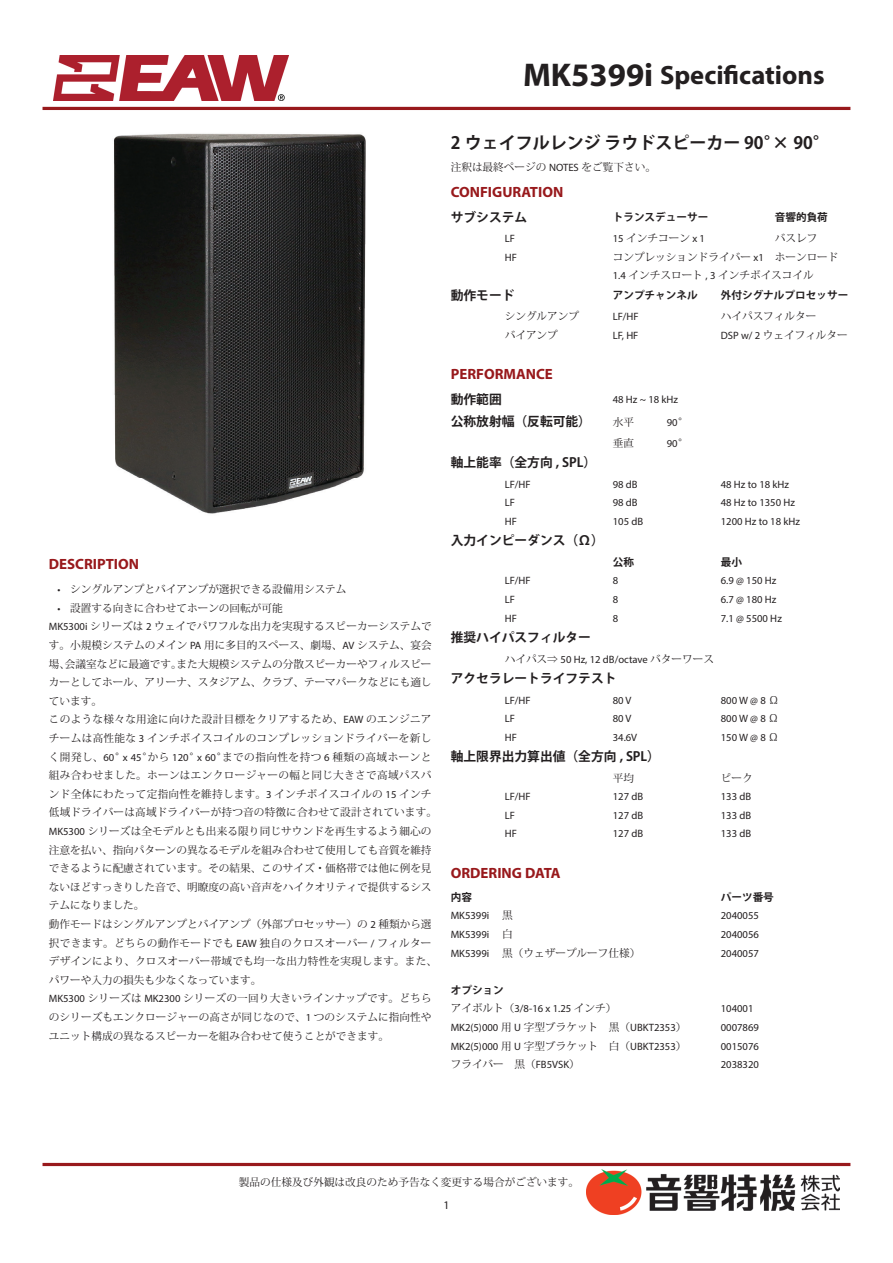
<style>
.page{position:relative;width:893px;height:1263px;background:#fff}
.page>*{position:absolute;margin:0;border:0;box-sizing:border-box;transform-origin:0 0}
.t1{font:700 33px "Myriad Pro";color:#231f20}
.t2{font:700 26.55px "Myriad Pro";color:#231f20}
.t3{font:700 16.95px "Koz Go Pr 6 N";color:#231f20}
.t4{font:700 14.85px "Myriad Pro";color:#98191c}
.t5{font:700 12.75px "Koz Go Pr 6 N";color:#231f20}
.t6{font:11.7px "Myriad Pro";color:#231f20}
.t7{font:10.65px/18.6px "Koz Min Pr 6 N";color:#231f20}
.t8{font:10.65px "Myriad Pro";color:#231f20}
.t9{font:10.65px/18.6px "Koz Min Pr 6 N";letter-spacing:.03em;color:#231f20;text-align:right}
.t10{font:700 10.65px "Koz Go Pr 6 N";color:#231f20}
.s1{font-family:"Myriad Pro"}
.s2{font-family:"Koz Min Pr 6 N"}
</style>
<div class="page">
<hr style="left:43px;top:107px;width:807px;height:3px;background:#98191c">
<img style="left:587px;top:1169px;width:252px;height:46px">
<hr style="left:43px;top:1163px;width:807px;height:3px;background:#98191c">
<img style="left:54px;top:56px;width:234px;height:45px">
<img style="left:114px;top:133px;width:252px;height:381px">
<h1 class="t1" style="left:523px;top:53px;width:132px">MK5399i</h1>
<h2 class="t2" style="left:660px;top:58px;width:166px">Specifications</h2>
<p class="t3" style="left:451px;top:133px;width:331px">2 ウェイフルレンジラウドスピーカー 90°</p>
<p class="t7" style="left:451px;top:158px;width:207px">注釈は最終ページの <span class="s1">NOTES</span> をご覧下さい。</p>
<p class="t4" style="left:451px;top:182px;width:114px">CONFIGURATION</p>
<p class="t3" style="left:772px;top:133px;width:59px">× 90°</p>
<p class="t4" style="left:49px;top:554px;width:92px">DESCRIPTION</p>
<p class="t7" style="left:70px;top:580px;width:278px">シングルアンプとバイアンプが選択できる設備用システム</p>
<p class="t8" style="left:57px;top:583px;width:4px">•</p>
<p class="t7" style="left:70px;top:599px;width:214px">設置する向きに合わせてホーンの回転が可能</p>
<p class="t8" style="left:57px;top:602px;width:4px">•</p>
<p class="t7" style="left:49px;top:617px;width:384px;text-align:right"><span class="s1">MK5300i</span> シリーズは <span class="s1">2</span> ウェイでパワフルな出力を実現するスピーカーシステムです。小規模システムのメイン <span class="s1">PA</span> 用に多目的スペース、劇場、<span class="s1">AV</span> システム、宴会また大規模システムの分散スピーカーやフィルスピー</p>
<p class="t7" style="left:65px;top:655px;width:118px">会議室などに最適です。</p>
<p class="t7" style="left:49px;top:655px;width:384px">場、<br>カーとしてホール、アリーナ、スタジアム、クラブ、テーマパークなどにも適しています。</p>
<p class="t9" style="left:49px;top:710px;width:384px">このような様々な用途に向けた設計目標をクリアするため、<span class="s1">EAW</span> のエンジニアチームは高性能な <span class="s1">3</span> インチボイスコイルのコンプレッションドライバーを新しまでの指向性を持つ <span class="s1">6</span> 種類の高域ホーンと</p>
<p class="t7" style="left:49px;top:748px;width:390px">く開発し、<span class="s1">60</span>°<br>組み合わせました。ホーンはエンクロージャーの幅と同じ大きさで高域パスバンド全体にわたって定指向性を維持します。<span class="s1">3</span> インチボイスコイルの <span class="s1">15</span> インチ低域ドライバーは高域ドライバーが持つ音の特徴に合わせて設計されています。<span class="s1">MK5300</span> シリーズは全モデルとも出来る限り同じサウンドを再生するよう細心の注意を払い、指向パターンの異なるモデルを組み合わせて使用しても音質を維持できるように配慮されています。その結果、このサイズ・価格帯では他に例を見ないほどすっきりした音で、明瞭度の高い音声をハイクオリティで提供するシステムになりました。</p>
<p class="t7" style="left:49px;top:915px;width:390px">動作モードはシングルアンプとバイアンプ（外部プロセッサー）の <span class="s1">2</span> 種類から選択できます。どちらの動作モードでも <span class="s1">EAW</span> 独自のクロスオーバー <span class="s1">/</span> フィルターデザインにより、クロスオーバー帯域でも均一な出力特性を実現します。また、パワーや入力の損失も少なくなっています。</p>
<p class="t7" style="left:49px;top:989px;width:384px;text-align:justify"><span class="s1">MK5300</span> シリーズは <span class="s1">MK2300</span> シリーズの一回り大きいラインナップです。どちらのシリーズもエンクロージャーの高さが同じなので、<span class="s1">1</span> つのシステムに指向性やユニット構成の異なるスピーカーを組み合わせて使うことができます。</p>
<p class="t7" style="left:148px;top:748px;width:53px">から <span class="s1">120</span>°</p>
<p class="t8" style="left:123px;top:750px;width:31px">x 45<span class="s2">°</span></p>
<p class="t8" style="left:197px;top:750px;width:31px">x 60<span class="s2">°</span></p>
<p class="t5" style="left:451px;top:210px;width:78px">サブシステム</p>
<p class="t10" style="left:613px;top:211px;width:97px">トランスデューサー</p>
<p class="t10" style="left:775px;top:211px;width:55px">音響的負荷</p>
<p class="t8" style="left:505px;top:232px;width:12px">LF</p>
<p class="t7" style="left:613px;top:229px;width:94px"><span class="s1">15</span> インチコーン <span class="s1">1x</span></p>
<p class="t7" style="left:775px;top:229px;width:44px">バスレフ</p>
<p class="t8" style="left:505px;top:251px;width:14px">HF</p>
<p class="t7" style="left:613px;top:248px;width:153px">コンプレッションドライバー <span class="s1">1x</span></p>
<p class="t7" style="left:775px;top:248px;width:65px">ホーンロード</p>
<p class="t5" style="left:451px;top:288px;width:65px">動作モード</p>
<p class="t7" style="left:613px;top:266px;width:203px"><span class="s1">1.4</span> インチスロート <span class="s1">3,</span> インチボイスコイル</p>
<p class="t10" style="left:721px;top:289px;width:129px">外付シグナルプロセッサー</p>
<p class="t10" style="left:613px;top:289px;width:87px">アンプチャンネル</p>
<p class="t7" style="left:505px;top:307px;width:76px">シングルアンプ</p>
<p class="t8" style="left:613px;top:310px;width:27px">LF/HF</p>
<p class="t7" style="left:721px;top:307px;width:97px">ハイパスフィルター</p>
<p class="t7" style="left:505px;top:326px;width:55px">バイアンプ</p>
<p class="t4" style="left:451px;top:364px;width:104px">PERFORMANCE</p>
<p class="t8" style="left:613px;top:329px;width:27px">LF, HF</p>
<p class="t7" style="left:721px;top:326px;width:129px"><span class="s1">DSP w 2/</span> ウェイフィルター</p>
<p class="t5" style="left:451px;top:392px;width:53px">動作範囲</p>
<p class="t8" style="left:613px;top:393px;width:67px">48 Hz ~ 18 kHz</p>
<p class="t5" style="left:451px;top:414px;width:142px">公称放射幅（反転可能）</p>
<p class="t7" style="left:613px;top:412px;width:23px">水平</p>
<p class="t8" style="left:667px;top:415px;width:23px">90<span class="s2">°</span></p>
<p class="t7" style="left:613px;top:434px;width:23px">垂直</p>
<p class="t8" style="left:667px;top:437px;width:23px">90<span class="s2">°</span></p>
<p class="t5" style="left:451px;top:455px;width:147px">軸上能率（全方向 , SPL(</p>
<p class="t8" style="left:505px;top:478px;width:27px">LF/HF</p>
<p class="t8" style="left:613px;top:478px;width:26px">98 dB</p>
<p class="t8" style="left:721px;top:478px;width:70px">48 Hz to 18 kHz</p>
<p class="t8" style="left:505px;top:496px;width:12px">LF</p>
<p class="t8" style="left:613px;top:496px;width:26px">98 dB</p>
<p class="t8" style="left:721px;top:496px;width:76px">48 Hz to 1350 Hz</p>
<p class="t8" style="left:505px;top:515px;width:14px">HF</p>
<p class="t5" style="left:451px;top:533px;width:155px">入力インピーダンス（Ω(</p>
<p class="t8" style="left:613px;top:515px;width:32px">105 dB</p>
<p class="t8" style="left:721px;top:515px;width:81px">1200 Hz to 18 kHz</p>
<p class="t10" style="left:613px;top:556px;width:23px">公称</p>
<p class="t10" style="left:721px;top:556px;width:23px">最小</p>
<p class="t8" style="left:505px;top:574px;width:27px">LF/HF</p>
<p class="t8" style="left:613px;top:574px;width:7px">8</p>
<p class="t8" style="left:721px;top:574px;width:57px">6.9 @ 150 Hz</p>
<p class="t8" style="left:505px;top:593px;width:12px">LF</p>
<p class="t8" style="left:613px;top:593px;width:7px">8</p>
<p class="t8" style="left:721px;top:593px;width:57px">6.7 @ 180 Hz</p>
<p class="t8" style="left:505px;top:611px;width:14px">HF</p>
<p class="t5" style="left:451px;top:630px;width:142px">推奨ハイパスフィルター</p>
<p class="t8" style="left:505px;top:652px;width:211px"><span class="s2">ハイパス⇒</span> 50 Hz, 12 dB/octave <span class="s2">バターワース</span></p>
<p class="t5" style="left:451px;top:671px;width:167px">アクセラレートライフテスト</p>
<p class="t8" style="left:613px;top:611px;width:7px">8</p>
<p class="t8" style="left:721px;top:611px;width:63px">7.1 @ 5500 Hz</p>
<p class="t8" style="left:505px;top:693px;width:27px">LF/HF</p>
<p class="t8" style="left:613px;top:693px;width:20px">80V</p>
<p class="t8" style="left:721px;top:693px;width:60px">800W@8<span class="s2">Ω</span></p>
<p class="t8" style="left:505px;top:712px;width:12px">LF</p>
<p class="t8" style="left:613px;top:712px;width:20px">80V</p>
<p class="t8" style="left:721px;top:712px;width:59px">800 W @ <span class="s2">Ω</span>8</p>
<p class="t8" style="left:505px;top:731px;width:14px">HF</p>
<p class="t5" style="left:451px;top:749px;width:211px">軸上限界出力算出値（全方向 , SPL(</p>
<p class="t8" style="left:613px;top:731px;width:26px">34.6V</p>
<p class="t8" style="left:721px;top:731px;width:59px">150 W @ <span class="s2">Ω</span>8</p>
<p class="t7" style="left:613px;top:769px;width:23px">平均</p>
<p class="t7" style="left:721px;top:769px;width:33px">ピーク</p>
<p class="t8" style="left:505px;top:790px;width:27px">LF/HF</p>
<p class="t8" style="left:613px;top:790px;width:32px">127 dB</p>
<p class="t8" style="left:721px;top:790px;width:32px">133 dB</p>
<p class="t8" style="left:505px;top:809px;width:12px">LF</p>
<p class="t8" style="left:613px;top:809px;width:32px">127 dB</p>
<p class="t8" style="left:721px;top:809px;width:32px">133 dB</p>
<p class="t8" style="left:505px;top:827px;width:14px">HF</p>
<p class="t4" style="left:451px;top:863px;width:111px">ORDERING DATA</p>
<p class="t8" style="left:613px;top:827px;width:32px">127 dB</p>
<p class="t8" style="left:721px;top:827px;width:32px">133 dB</p>
<p class="t10" style="left:451px;top:891px;width:23px">内容</p>
<p class="t10" style="left:721px;top:891px;width:55px">パーツ番号</p>
<p class="t8" style="left:451px;top:909px;width:64px">MK5399 <span class="s2">　</span>i <span class="s2">黒</span></p>
<p class="t8" style="left:721px;top:909px;width:40px">2040055</p>
<p class="t8" style="left:451px;top:928px;width:64px">MK5399 <span class="s2">　</span>i <span class="s2">白</span></p>
<p class="t8" style="left:721px;top:928px;width:40px">2040056</p>
<p class="t7" style="left:451px;top:943px;width:191px"><span class="s1">MK5399</span> 　<span class="s1">i</span> 黒（ウェザープルーフ仕様(</p>
<p class="t10" style="left:451px;top:984px;width:55px">オプション</p>
<p class="t8" style="left:721px;top:946px;width:40px">2040057</p>
<p class="t8" style="left:451px;top:1002px;width:167px"><span class="s2">アイボルト（</span>3/8-16 x 1.25 <span class="s2">インチ(</span></p>
<p class="t8" style="left:721px;top:1002px;width:34px">104001</p>
<p class="t8" style="left:451px;top:1021px;width:237px">MK )5(2 000 <span class="s2">用</span> U <span class="s2">字型ブラケット　黒（</span>UBKT2353<span class="s2">(</span></p>
<p class="t8" style="left:721px;top:1021px;width:40px">0007869</p>
<p class="t8" style="left:451px;top:1039px;width:237px">MK )5(2 000 <span class="s2">用</span> U <span class="s2">字型ブラケット　白（</span>UBKT2353<span class="s2">(</span></p>
<p class="t8" style="left:721px;top:1039px;width:40px">0015076</p>
<p class="t7" style="left:451px;top:1055px;width:130px">フライバー　黒（<span class="s1">FB5VSK</span>(</p>
<p class="t8" style="left:721px;top:1058px;width:40px">2038320</p>
<p class="t7" style="left:239px;top:1172px;width:342px">製品の仕様及び外観は改良のため予告なく変更する場合がございます。</p>
<p class="t6" style="left:443px;top:1198px;width:7px">1</p>
</div>
